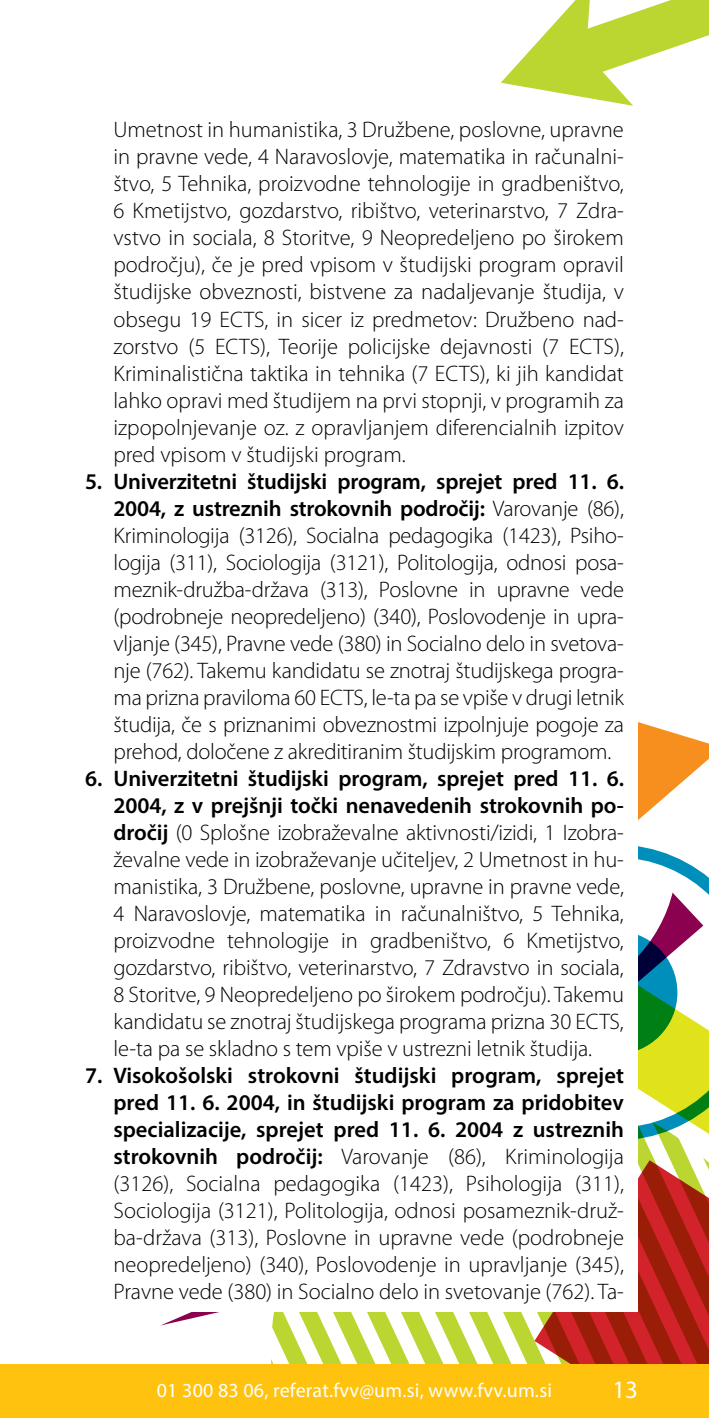
<style>
.page{position:relative;width:709px;height:1418px;background:#fff}
.page>*{position:absolute;margin:0;border:0;box-sizing:border-box;transform-origin:0 0}
.t1{font:25px "Myriad Pro";color:#fff}
.t2{font:300 22.5px/27px "Myriad Pro";letter-spacing:-.005em;color:#000;text-align:justify}
.t3{font:20px "Myriad Pro";letter-spacing:.01em;color:#fff}
.s1{font-weight:600}
</style>
<div class="page">
<svg style="left:638px;top:854px;width:71px;height:201px"></svg>
<svg style="left:553px;top:930px;width:124px;height:124px;background:#006d5a"></svg>
<svg style="left:638px;top:722px;width:71px;height:132px"></svg>
<svg style="left:448px;top:1055px;width:261px;height:309px"></svg>
<div style="left:71px;top:106px;width:567px;height:1205px;background:#fff"></div>
<svg style="left:501px;top:0;width:208px;height:106px"></svg>
<div style="left:0;top:1364px;width:709px;height:53px;background:#ffc20e"></div>
<p class="t2" style="left:113px;top:117px;width:512px">Umetnost in humanistika, 3 Družbene, poslovne, upravne in pravne vede, 4 Naravoslovje, matematika in računalni&shy;štvo, 5 Tehnika, proizvodne tehnologije in gradbeništvo, 6 Kmetijstvo, gozdarstvo, ribištvo, veterinarstvo, 7 Zdra&shy;vstvo in sociala, 8 Storitve, 9 Neopredeljeno po širokem področju), če je pred vpisom v študijski program opravil študijske obveznosti, bistvene za nadaljevanje študija, v obsegu 19 ECTS, in sicer iz predmetov: Družbeno nad&shy;zorstvo (5 ECTS), Teorije policijske dejavnosti (7 ECTS), Kriminalistična taktika in tehnika (7 ECTS), ki jih kandidat lahko opravi med študijem na prvi stopnji, v programih za izpopolnjevanje oz. z opravljanjem diferencialnih izpitov pred vpisom v študijski program.</p>
<p class="t2" style="left:113px;top:468px;width:512px;text-indent:-28px"><span class="s1">5. Univerzitetni študijski program, sprejet pred 11. 6.<br>2004, z ustreznih strokovnih področij:</span> Varovanje (86), Kriminologija (3126), Socialna pedagogika (1423), Psiho&shy;logija (311), Sociologija (3121), Politologija, odnosi posa&shy;meznik-družba-država (313), Poslovne in upravne vede (podrobneje neopredeljeno) (340), Poslovodenje in upra&shy;vljanje (345), Pravne vede (380) in Socialno delo in svetova&shy;nje (762). Takemu kandidatu se znotraj študijskega progra&shy;ma prizna praviloma 60 ECTS, le-ta pa se vpiše v drugi letnik študija, če s priznanimi obveznostmi izpolnjuje pogoje za prehod, določene z akreditiranim študijskim programom.</p>
<p class="t2" style="left:113px;top:765px;width:512px;text-indent:-28px"><span class="s1">6. Univerzitetni študijski program, sprejet pred 11. 6.<br>2004, z v prejšnji točki nenavedenih strokovnih po&shy;dročij</span> (0 Splošne izobraževalne aktivnosti/izidi, 1 Izobra&shy;ževalne vede in izobraževanje učiteljev, 2 Umetnost in hu&shy;manistika, 3 Družbene, poslovne, upravne in pravne vede, 4 Naravoslovje, matematika in računalništvo, 5 Tehnika, proizvodne tehnologije in gradbeništvo, 6 Kmetijstvo, gozdarstvo, ribištvo, veterinarstvo, 7 Zdravstvo in sociala, 8 Storitve, 9 Neopredeljeno po širokem področju). Takemu kandidatu se znotraj študijskega programa prizna 30 ECTS, le-ta pa se skladno s tem vpiše v ustrezni letnik študija.</p>
<p class="t2" style="left:113px;top:1062px;width:512px;text-indent:-28px"><span class="s1">7. Visokošolski strokovni študijski program, sprejet pred 11. 6. 2004, in študijski program za pridobitev specializacije, sprejet pred 11. 6. 2004 z ustreznih strokovnih področij:</span> Varovanje (86), Kriminologija (3126), Socialna pedagogika (1423), Psihologija (311), Sociologija (3121), Politologija, odnosi posameznik-druž&shy;ba-država (313), Poslovne in upravne vede (podrobneje neopredeljeno) (340), Poslovodenje in upravljanje (345), Pravne vede (380) in Socialno delo in svetovanje (762). Ta-</p>
<p class="t3" style="left:157px;top:1377px;width:397px">01 300 83 06, referat.fvv@um.si, www.fvv.um.si</p>
<p class="t1" style="left:612px;top:1374px;width:27px">13</p>
</div>
